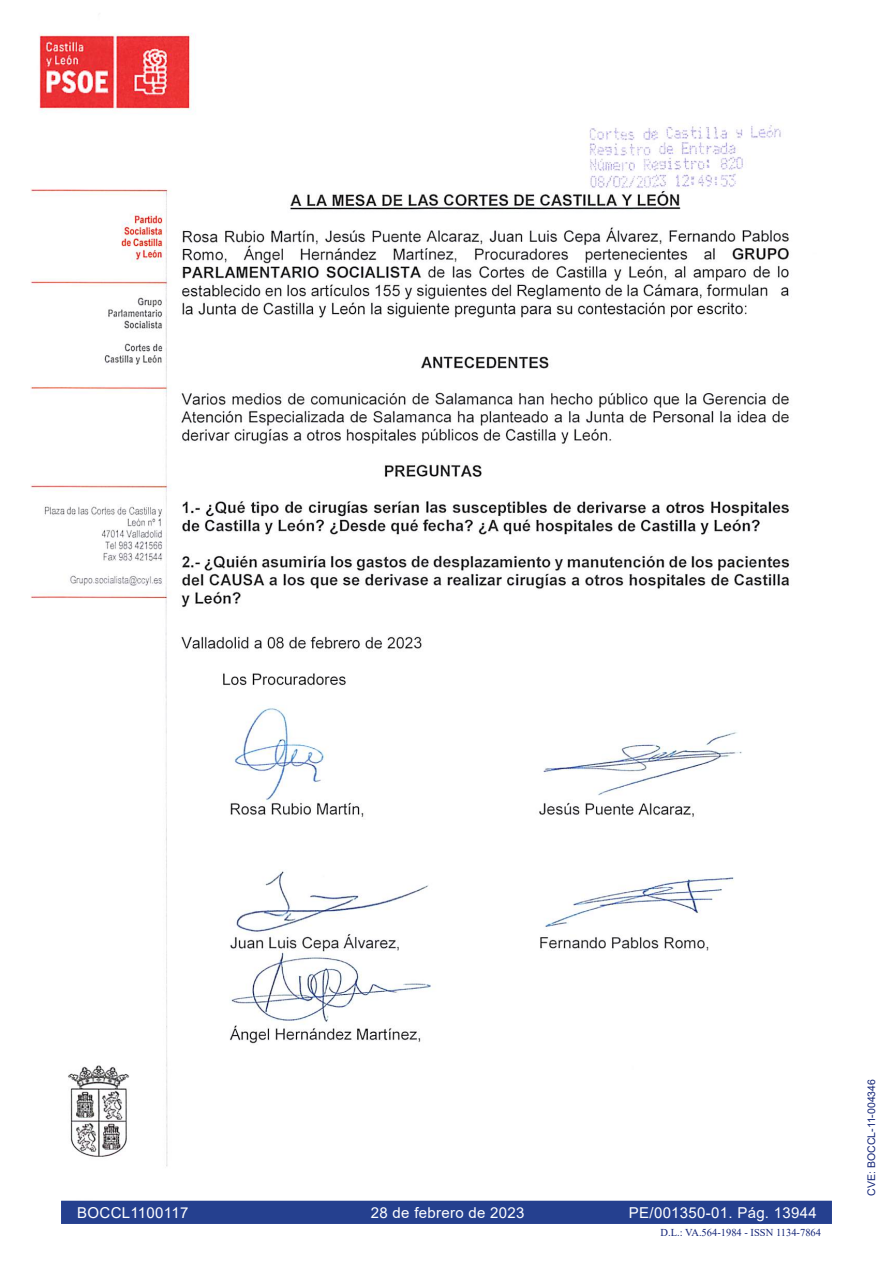
<style>
.page{position:relative;width:893px;height:1263px;background:#fff}
.page>*{position:absolute;margin:0;border:0;box-sizing:border-box;transform-origin:0 0}
.E_CVE{font:15px "Arial";letter-spacing:.02em;color:#fff}
.t1{font:10.5px "Times New Roman";color:#132477}
.t2{font:10.5px "Arial";color:#132477}
</style>
<div class="page">
<div style="left:60px;top:1200px;width:773px;height:25px;background:#25408f"></div>
<div style="left:60px;top:1199px;width:773px;height:26px;border:2px solid #fff"></div>
<img style="left:30px;top:33px;width:803px;height:1167px">
<p class="E_CVE" style="left:77px;top:1202px;width:113px">BOCCL1100117</p>
<p class="E_CVE" style="left:371px;top:1202px;width:155px">28 de febrero de 2023</p>
<p class="E_CVE" style="left:629px;top:1202px;width:189px">PE/001350-01. Pág. 13944</p>
<p class="t1" style="left:661px;top:1225px;width:162px">D.L.: VA.564-1984 - ISSN 1134-7864</p>
<p class="t2" style="left:864px;top:1195px;width:118px;rotate:-90deg">CVE: BOCCL-11-004346</p>
</div>
